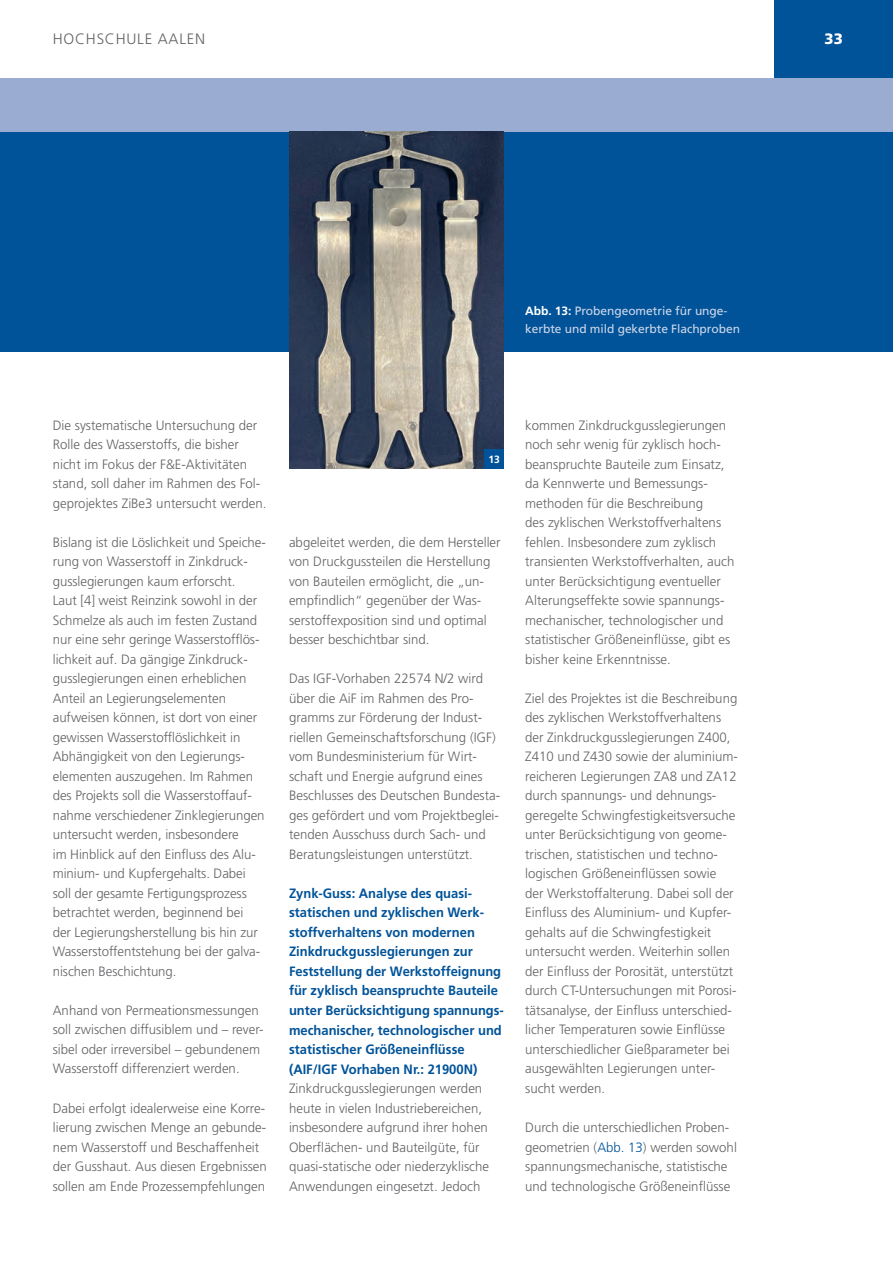
<style>
.page{position:relative;width:893px;height:1263px;background:#fff}
.page>*{position:absolute;margin:0;border:0;box-sizing:border-box;transform-origin:0 0}
.t1{font:300 15px "Frutiger LT Std";letter-spacing:.05em;color:#636366}
.t2{font:900 15px "Frutiger LT Std";color:#fff}
.t3{font:300 13.5px/19.5px "Frutiger LT Std";color:#636366}
.t4{font:700 13.5px/19.5px "Frutiger LT Std";color:#015399;scale:.96 1}
.t5{font:12px/17.2px "Frutiger LT Std";letter-spacing:-.005em;color:#cfd7ea}
.t6{font:700 10.5px "Frutiger LT Std";color:#fff}
.s1{font-weight:700;color:#fff}
.s2{color:#015399}
</style>
<div class="page">
<div style="left:0;top:132px;width:892px;height:219px;background:#015399"></div>
<div style="left:773px;top:0;width:119px;height:78px;background:#015399"></div>
<div style="left:0;top:78px;width:892px;height:54px;background:#9bacd2"></div>
<img style="left:289px;top:132px;width:214px;height:336px">
<div style="left:484px;top:449px;width:19px;height:19px;background:#015399"></div>
<p class="t1" style="left:53px;top:30px;width:154px">HOCHSCHULE AALEN</p>
<p class="t2" style="left:824px;top:29px;width:20px">33</p>
<p class="t5" style="left:525px;top:302px;width:216px"><span class="s1">Abb. 13:</span> Probengeometrie für unge&shy;kerbte und mild gekerbte Flachproben</p>
<p class="t3" style="left:53px;top:415px;width:215px">Die systematische Untersuchung der Rolle des Wasserstoffs, die bisher nicht im Fokus der F&amp;E-Aktivitäten stand, soll daher im Rahmen des Fol&shy;geprojektes ZiBe3 untersucht werden.</p>
<p class="t3" style="left:53px;top:532px;width:214px">Bislang ist die Löslichkeit und Speiche&shy;rung von Wasserstoff in Zinkdruck&shy;gusslegierungen kaum erforscht.<br>Laut [4] weist Reinzink sowohl in der Schmelze als auch im festen Zustand nur eine sehr geringe Wasserstofflös&shy;lichkeit auf. Da gängige Zinkdruck&shy;gusslegierungen einen erheblichen Anteil an Legierungselementen aufweisen können, ist dort von einer gewissen Wasserstofflöslichkeit in Abhängigkeit von den Legierungs&shy;elementen auszugehen. Im Rahmen des Projekts soll die Wasserstoffauf&shy;nahme verschiedener Zinklegierungen untersucht werden, insbesondere<br>im Hinblick auf den Einfluss des Alu&shy;minium- und Kupfergehalts. Dabei soll der gesamte Fertigungsprozess betrachtet werden, beginnend bei<br>der Legierungsherstellung bis hin zur Wasserstoffentstehung bei der galva&shy;nischen Beschichtung.</p>
<p class="t3" style="left:53px;top:1000px;width:212px">Anhand von Permeationsmessungen soll zwischen diffusiblem und – rever&shy;sibel oder irreversibel – gebundenem Wasserstoff differenziert werden.</p>
<p class="t3" style="left:53px;top:1097px;width:215px">Dabei erfolgt idealerweise eine Korre&shy;lierung zwischen Menge an gebunde&shy;nem Wasserstoff und Beschaffenheit der Gusshaut. Aus diesen Ergebnissen sollen am Ende Prozessempfehlungen</p>
<p class="t6" style="left:488px;top:453px;width:13px">13</p>
<p class="t3" style="left:289px;top:532px;width:213px">abgeleitet werden, die dem Hersteller von Druckgussteilen die Herstellung von Bauteilen ermöglicht, die „un&shy;empfindlich“ gegenüber der Was&shy;serstoffexposition sind und optimal besser beschichtbar sind.</p>
<p class="t3" style="left:289px;top:668px;width:213px">Das IGF-Vorhaben 22574 N/2 wird über die AiF im Rahmen des Pro&shy;gramms zur Förderung der Indust&shy;riellen Gemeinschaftsforschung (IGF) vom Bundesministerium für Wirt&shy;schaft und Energie aufgrund eines Beschlusses des Deutschen Bundesta&shy;ges gefördert und vom Projektbeglei&shy;tenden Ausschuss durch Sach- und Beratungsleistungen unterstützt.</p>
<p class="t4" style="left:289px;top:883px;width:225px">Zynk-Guss: Analyse des quasi&shy;statischen und zyklischen Werk&shy;stoffverhaltens von modernen Zinkdruckgusslegierungen zur Feststellung der Werkstoffeignung für zyklisch beanspruchte Bauteile unter Berücksichtigung spannungs&shy;mechanischer, technologischer und statistischer Größeneinflüsse (AIF/IGF Vorhaben Nr.: 21900N)</p>
<p class="t3" style="left:289px;top:1078px;width:201px">Zinkdruckgusslegierungen werden heute in vielen Industriebereichen, insbesondere aufgrund ihrer hohen Oberflächen- und Bauteilgüte, für quasi-statische oder niederzyklische Anwendungen eingesetzt. Jedoch</p>
<p class="t3" style="left:525px;top:415px;width:210px">kommen Zinkdruckgusslegierungen noch sehr wenig für zyklisch hoch&shy;beanspruchte Bauteile zum Einsatz, da Kennwerte und Bemessungs&shy;methoden für die Beschreibung<br>des zyklischen Werkstoffverhaltens fehlen. Insbesondere zum zyklisch transienten Werkstoffverhalten, auch unter Berücksichtigung eventueller Alterungseffekte sowie spannungs&shy;mechanischer, technologischer und statistischer Größeneinflüsse, gibt es bisher keine Erkenntnisse.</p>
<p class="t3" style="left:525px;top:688px;width:214px">Ziel des Projektes ist die Beschreibung des zyklischen Werkstoffverhaltens der Zinkdruckgusslegierungen Z400, Z410 und Z430 sowie der aluminium&shy;reicheren Legierungen ZA8 und ZA12 durch spannungs- und dehnungs&shy;geregelte Schwingfestigkeitsversuche unter Berücksichtigung von geome&shy;trischen, statistischen und techno&shy;logischen Größeneinflüssen sowie der Werkstoffalterung. Dabei soll der Einfluss des Aluminium- und Kupfer&shy;gehalts auf die Schwingfestigkeit untersucht werden. Weiterhin sollen der Einfluss der Porosität, unterstützt durch CT-Untersuchungen mit Porosi&shy;tätsanalyse, der Einfluss unterschied&shy;licher Temperaturen sowie Einflüsse unterschiedlicher Gießparameter bei ausgewählten Legierungen unter&shy;sucht werden.</p>
<p class="t3" style="left:525px;top:1117px;width:213px">Durch die unterschiedlichen Proben&shy;geometrien (<span class="s2">Abb. 13</span>) werden sowohl spannungsmechanische, statistische und technologische Größeneinflüsse</p>
</div>
